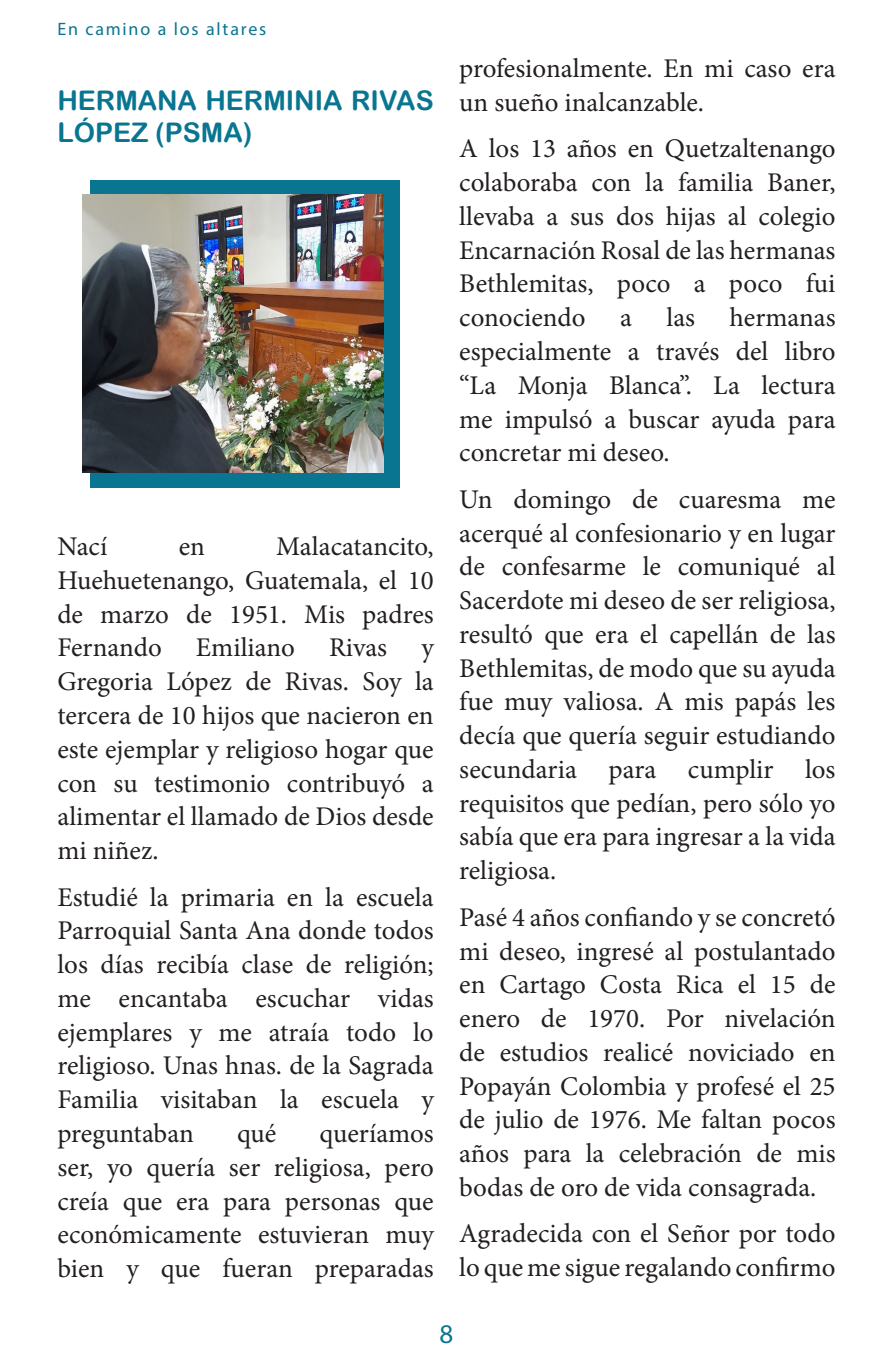
<style>
.page{position:relative;width:893px;height:1372px;background:#fff}
.page>*{position:absolute;margin:0;border:0;box-sizing:border-box;transform-origin:0 0}
.Internas{font:27px/33.8px "Minion Pro";color:#231f20;text-align:justify}
.Subtítulos{font:27px/33.8px "Minion Pro";color:#231f20;text-align:justify}
.Subtítulos-2{font:27px/32.4px "Arial Rounded MT Bold";color:#097590}
.t1{font:27px "Myriad Pro";color:#097590}
.t2{font:18px "Myriad Pro";letter-spacing:.1em;color:#097590}
</style>
<div class="page">
<div style="left:90px;top:180px;width:309px;height:307px;background:#097590"></div>
<img style="left:83px;top:194px;width:300px;height:279px">
<p class="t2" style="left:57px;top:18px;width:210px">En camino a los altares</p>
<p class="Subtítulos-2" style="left:57px;top:83px;width:378px">HERMANA HERMINIA RIVAS<br>LÓPEZ (PSMA)</p>
<p class="Subtítulos" style="left:57px;top:530px;width:378px;text-indent:219px">Malacatancito, Huehuetenango, Guatemala, el 10 de marzo de 1951. Mis padres Fernando</p>
<p class="Subtítulos" style="left:57px;top:530px;width:51px">Nací</p>
<p class="Subtítulos" style="left:179px;top:530px;width:28px">en</p>
<p class="Subtítulos" style="left:196px;top:631px;width:101px">Emiliano</p>
<p class="Subtítulos" style="left:329px;top:631px;width:60px">Rivas</p>
<p class="Subtítulos" style="left:57px;top:631px;width:378px;text-indent:364px">y Gregoria López de Rivas. Soy la tercera de 10 hijos que nacieron en este ejemplar y religioso hogar que con su testimonio contribuyó a alimentar el llamado de Dios desde mi niñez.</p>
<p class="Internas" style="left:57px;top:880px;width:378px">Estudié la primaria en la escuela Parroquial Santa Ana donde todos los días recibía clase de religión; me encantaba escuchar vidas ejemplares y me atraía todo lo religioso. Unas hnas. de la Sagrada Familia visitaban la escuela y preguntaban</p>
<p class="Internas" style="left:57px;top:1116px;width:378px;text-indent:262px">queríamos ser, yo quería ser religiosa, pero creía que era para personas que económicamente estuvieran muy bien y que fueran preparadas</p>
<p class="Internas" style="left:237px;top:1116px;width:41px">qué</p>
<p class="Internas" style="left:459px;top:52px;width:378px">profesionalmente. En mi caso era un sueño inalcanzable.</p>
<p class="Internas" style="left:459px;top:132px;width:378px">A los 13 años en Quetzaltenango colaboraba con la familia Baner, llevaba a sus dos hijas al colegio Encarnación Rosal de las hermanas Bethlemitas, poco a poco fui conociendo</p>
<p class="Internas" style="left:459px;top:301px;width:378px;text-indent:270px">hermanas especialmente a través del libro “La Monja Blanca”. La lectura me impulsó a buscar ayuda para concretar mi deseo.</p>
<p class="Internas" style="left:459px;top:482px;width:378px">Un domingo de cuaresma me acerqué al confesionario y en lugar de confesarme le comuniqué al Sacerdote mi deseo de ser religiosa, resultó que era el capellán de las Bethlemitas, de modo que su ayuda fue muy valiosa. A mis papás les decía que quería seguir estudiando secundaria para cumplir los requisitos que pedían, pero sólo yo sabía que era para ingresar a la vida religiosa.</p>
<p class="Internas" style="left:459px;top:900px;width:378px">Pasé 4 años confiando y se concretó mi deseo, ingresé al postulantado en Cartago Costa Rica el 15 de enero de 1970. Por nivelación de estudios realicé noviciado en Popayán Colombia y profesé el 25 de julio de 1976. Me faltan pocos años para la celebración de mis bodas de oro de vida consagrada.</p>
<p class="Internas" style="left:459px;top:1216px;width:378px">Agradecida con el Señor por todo lo que me sigue regalando confirmo</p>
<p class="Internas" style="left:620px;top:301px;width:13px">a</p>
<p class="Internas" style="left:666px;top:301px;width:30px">las</p>
<p class="t1" style="left:440px;top:1317px;width:15px">8</p>
</div>
